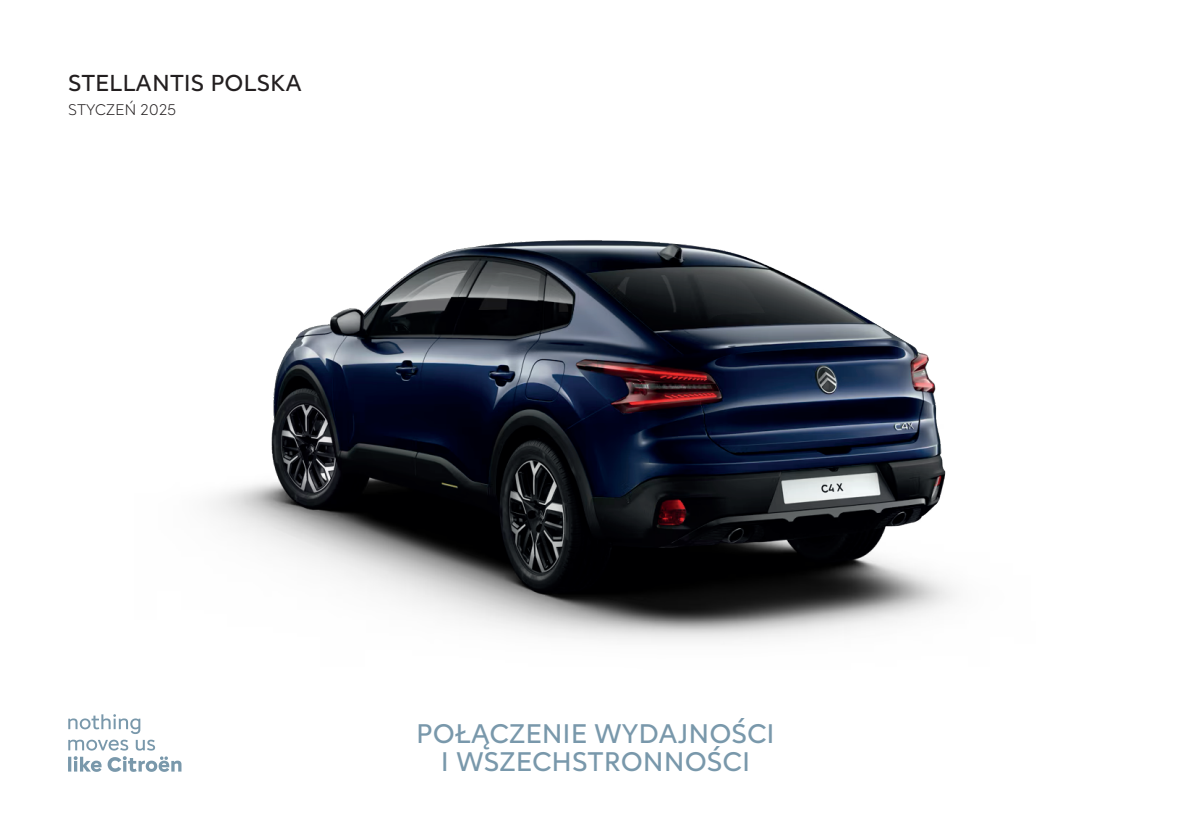
<style>
.page{position:relative;width:1191px;height:840px;background:#fff}
.page>*{position:absolute;margin:0;border:0;box-sizing:border-box;transform-origin:0 0}
.t1{font:28px/28px "Citroen Type";color:#7998ab;text-align:center}
.t2{font:24px "Citroen Type";color:#231f20}
.t3{font:300 16px "Citroen Type";color:#231f20}
</style>
<div class="page">
<img style="left:210px;top:240px;width:745px;height:401px">
<svg style="left:68px;top:739px;width:113px;height:32px"></svg>
<svg style="left:68px;top:714px;width:72px;height:19px"></svg>
<p class="t2" style="left:68px;top:65px;width:235px">STELLANTIS POLSKA</p>
<p class="t3" style="left:68px;top:98px;width:110px">STYCZEŃ 2025</p>
<p class="t1" style="left:416px;top:717px;width:360px">POŁĄCZENIE WYDAJNOŚCI<br>I WSZECHSTRONNOŚCI</p>
</div>
